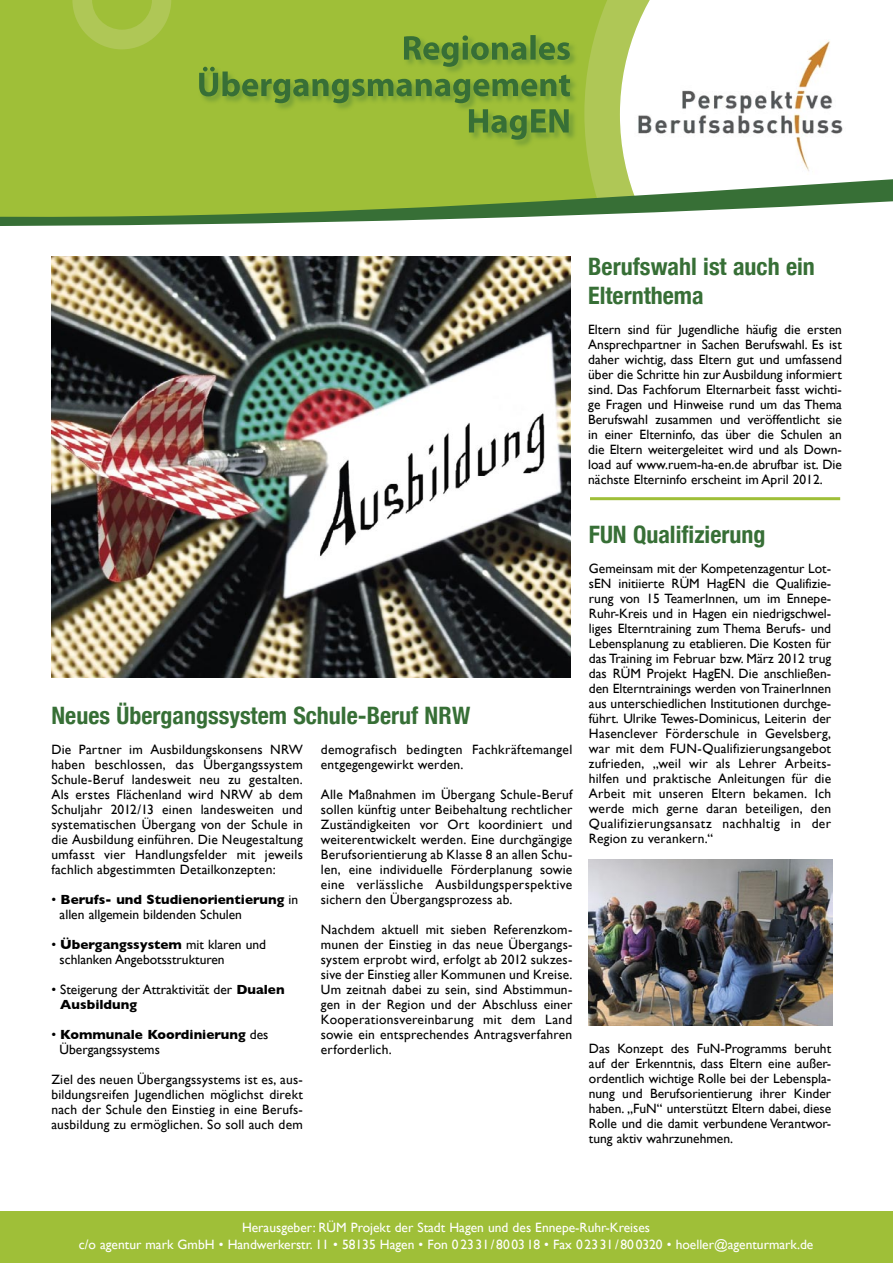
<style>
.page{position:relative;width:893px;height:1263px;background:#fff}
.page>*{position:absolute;margin:0;border:0;box-sizing:border-box;transform-origin:0 0}
.Fliesstext{font:700 condensed 24px/29px "Helvetica Neue";color:#376f36}
.Fliesstext-2{font:13.5px/15px "Gill Sans";letter-spacing:.01em;color:#000;text-align:justify}
.Fliesstext-3{font:13.5px/16.5px "Gill Sans";color:#fff;text-align:center}
.Fliesstext-4{font:700 13.5px/15px "Gill Sans";color:#000}
.s1{font-weight:700}
.s2{font-weight:400}
</style>
<div class="page">
<div style="left:0;top:1211px;width:893px;height:52px;background:#9fbf38"></div>
<hr style="left:590px;top:497px;width:250px;height:3px;background:#9fbf38">
<img style="left:51px;top:268px;width:520px;height:409px">
<div style="left:0;top:0;width:584px;height:144px;background:#9fbf38"></div>
<svg style="left:584px;top:0;width:66px;height:144px"></svg>
<img style="left:634px;top:39px;width:209px;height:105px">
<div style="left:198px;top:34px;width:382px;height:115px;background:#9fbf38"></div>
<svg style="left:199px;top:35px;width:371px;height:68px"></svg>
<svg style="left:469px;top:109px;width:100px;height:31px"></svg>
<svg style="left:0;top:144px;width:893px;height:124px"></svg>
<svg style="left:72px;top:0;width:99px;height:49px;background:#a7c247"></svg>
<img style="left:589px;top:859px;width:243px;height:166px">
<p class="Fliesstext" style="left:588px;top:251px;width:228px">Berufswahl ist auch ein<br>Elternthema</p>
<p class="Fliesstext-2" style="left:588px;top:321px;width:255px">Eltern sind für Jugendliche häufig die ersten Ansprechpartner in Sachen Berufswahl. Es ist daher wichtig, dass Eltern gut und umfassend über die Schritte hin zur Ausbildung informiert sind. Das Fachforum Elternarbeit fasst wichti&shy;ge Fragen und Hinweise rund um das Thema Berufswahl zusammen und veröffentlicht sie in einer Elterninfo, das über die Schulen an die Eltern weitergeleitet wird und als Down&shy;load auf www.ruem-ha-en.de abrufbar ist. Die nächste Elterninfo erscheint im April 2012.</p>
<p class="Fliesstext" style="left:51px;top:701px;width:420px">Neues Übergangssystem Schule-Beruf NRW</p>
<p class="Fliesstext-2" style="left:51px;top:741px;width:253px">Die Partner im Ausbildungskonsens NRW haben beschlossen, das Übergangssystem Schule-Beruf landesweit neu zu gestalten.<br>Als erstes Flächenland wird NRW ab dem Schuljahr 2012/13 einen landesweiten und systematischen Übergang von der Schule in die Ausbildung einführen. Die Neugestaltung umfasst vier Handlungsfelder mit jeweils fachlich abgestimmten Detailkonzepten:</p>
<p class="Fliesstext-2" style="left:60px;top:891px;width:240px;text-indent:-8px">• <span class="s1">Berufs- und Studienorientierung</span> in allen allgemein bildenden Schulen</p>
<p class="Fliesstext-2" style="left:60px;top:936px;width:208px;text-indent:-8px">• <span class="s1">Übergangssystem</span> mit klaren und schlanken Angebotsstrukturen</p>
<p class="Fliesstext-2" style="left:60px;top:981px;width:226px;text-indent:-9px">• Steigerung der Attraktivität der <span class="s1">Dualen<br>Ausbildung</span></p>
<p class="Fliesstext-4" style="left:60px;top:1026px;width:210px;text-indent:-8px"><span class="s2">•</span> Kommunale Koordinierung <span class="s2">des<br>Übergangssystems</span></p>
<p class="Fliesstext-2" style="left:51px;top:1071px;width:253px">Ziel des neuen Übergangssystems ist es, aus&shy;bildungsreifen Jugendlichen möglichst direkt nach der Schule den Einstieg in eine Berufs&shy;ausbildung zu ermöglichen. So soll auch dem</p>
<p class="Fliesstext-2" style="left:321px;top:741px;width:253px">demografisch bedingten Fachkräftemangel entgegengewirkt werden.</p>
<p class="Fliesstext-2" style="left:321px;top:786px;width:253px">Alle Maßnahmen im Übergang Schule-Beruf sollen künftig unter Beibehaltung rechtlicher Zuständigkeiten vor Ort koordiniert und weiterentwickelt werden. Eine durchgängige Berufsorientierung ab Klasse 8 an allen Schu&shy;len, eine individuelle Förderplanung sowie eine verlässliche Ausbildungsperspektive sichern den Übergangsprozess ab.</p>
<p class="Fliesstext-2" style="left:321px;top:921px;width:253px">Nachdem aktuell mit sieben Referenzkom&shy;munen der Einstieg in das neue Übergangs&shy;system erprobt wird, erfolgt ab 2012 sukzes&shy;sive der Einstieg aller Kommunen und Kreise.<br>Um zeitnah dabei zu sein, sind Abstimmun&shy;gen in der Region und der Abschluss einer Kooperationsvereinbarung mit dem Land sowie ein entsprechendes Antragsverfahren erforderlich.</p>
<p class="Fliesstext" style="left:589px;top:520px;width:178px">FUN Qualifizierung</p>
<p class="Fliesstext-2" style="left:589px;top:561px;width:244px">Gemeinsam mit der Kompetenzagentur Lot&shy;sEN initiierte RÜM HagEN die Qualifizie&shy;rung von 15 TeamerInnen, um im Ennepe-Ruhr-Kreis und in Hagen ein niedrigschwel&shy;liges Elterntraining zum Thema Berufs- und Lebensplanung zu etablieren. Die Kosten für das Training im Februar bzw. März 2012 trug das RÜM Projekt HagEN. Die anschließen&shy;den Elterntrainings werden von TrainerInnen aus unterschiedlichen Institutionen durchge&shy;führt. Ulrike Tewes-Dominicus, Leiterin der Hasenclever Förderschule in Gevelsberg, war mit dem FUN-Qualifizierungsangebot zufrieden, „weil wir als Lehrer Arbeits&shy;hilfen und praktische Anleitungen für die Arbeit mit unseren Eltern bekamen. Ich werde mich gerne daran beteiligen, den Qualifizierungsansatz nachhaltig in der Region zu verankern.“</p>
<p class="Fliesstext-2" style="left:589px;top:1041px;width:244px">Das Konzept des FuN-Programms beruht auf der Erkenntnis, dass Eltern eine außer&shy;ordentlich wichtige Rolle bei der Lebenspla&shy;nung und Berufsorientierung ihrer Kinder haben. „FuN“ unterstützt Eltern dabei, diese Rolle und die damit verbundene Verantwor&shy;tung aktiv wahrzunehmen.</p>
<p class="Fliesstext-3" style="left:79px;top:1219px;width:736px">Herausgeber: RÜM Projekt der Stadt Hagen und des Ennepe-Ruhr-Kreises<br>c/o agentur mark GmbH • Handwerkerstr. 11 • 58135 Hagen • Fon 0 23 31 / 80 03 18 • Fax 0 23 31 / 80 0320 • hoeller@agenturmark.de</p>
</div>
